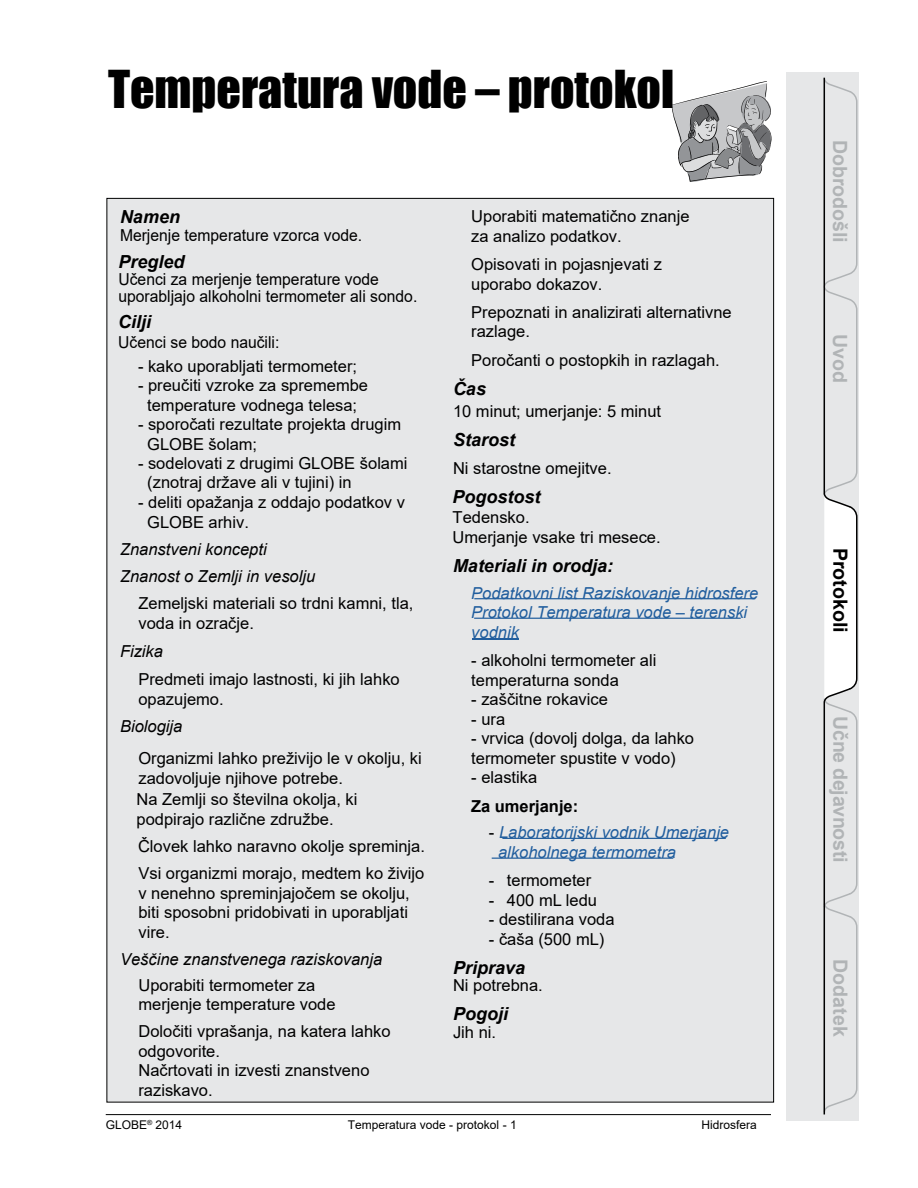
<style>
.page{position:relative;width:918px;height:1188px;background:#fff}
.page>*{position:absolute;margin:0;border:0;box-sizing:border-box;transform-origin:0 0}
.t1{font:48px "Impact";color:#000}
.t2{font:700 19.65px "Arial";color:#b1b4b6}
.t3{font:700 19.65px "Arial";color:#000}
.t4{font:italic 700 18px "Arial";color:#000}
.t5{font:16.5px/19.5px "Arial";color:#000}
.t6{font:italic 16.5px/19.4px "Arial";color:#215e9e}
.t7{font:16.5px/16.8px "Arial";color:#000;scale:.95 1}
.t8{font:italic 16.5px/27px "Arial";color:#000}
.t9{font:16.5px "Arial";color:#000}
.t10{font:700 16.5px "Arial";color:#000}
.t11{font:12px "Arial";color:#000}
.s1{font-style:inherit}
.s2{font-style:normal}
.s3{font-style:normal;color:#000}
</style>
<div class="page">
<hr style="left:106px;top:1114px;width:665px;height:1px;background:#000">
<div style="left:786px;top:72px;width:72px;height:1048px;background:#e6e7e8"></div>
<svg style="left:823px;top:77px;width:35px;height:1038px"></svg>
<div style="left:107px;top:198px;width:667px;height:904px;background:#e6e7e8"></div>
<svg style="left:671px;top:81px;width:101px;height:101px"></svg>
<hr style="left:472px;top:639px;width:47px;height:1px;background:#215e9e">
<hr style="left:474px;top:618px;width:267px;height:1px;background:#215e9e">
<hr style="left:474px;top:598px;width:281px;height:1px;background:#215e9e">
<hr style="left:492px;top:858px;width:181px;height:1px;background:#215e9e">
<hr style="left:502px;top:838px;width:224px;height:1px;background:#215e9e">
<h1 class="t1" style="left:108px;top:52px;width:568px">Temperatura vode – protokol</h1>
<p class="t4" style="left:120px;top:205px;width:62px">Namen</p>
<p class="t7" style="left:120px;top:226px;width:256px">Merjenje temperature vzorca vode.</p>
<p class="t4" style="left:118px;top:250px;width:68px">Pregled</p>
<p class="t7" style="left:118px;top:271px;width:316px">Učenci za merjenje temperature vode uporabljajo alkoholni termometer <span class="s1">ali sondo</span>.</p>
<p class="t4" style="left:118px;top:309px;width:35px">Cilji</p>
<p class="t7" style="left:118px;top:334px;width:171px">Učenci se bodo naučili:</p>
<p class="t5" style="left:138px;top:356px;width:221px">- kako uporabljati termometer;</p>
<p class="t5" style="left:138px;top:375px;width:232px;text-align:center">- preučiti vzroke za spremembe temperature vodnega telesa;</p>
<p class="t5" style="left:147px;top:414px;width:256px;text-indent:-9px">- sporočati rezultate projekta drugim<br>GLOBE šolam;</p>
<p class="t5" style="left:147px;top:454px;width:262px;text-indent:-9px">- sodelovati z drugimi GLOBE šolami (znotr<span class="s1">a</span>j države ali v tujini) in</p>
<p class="t5" style="left:147px;top:492px;width:259px;text-indent:-9px">- deliti <span class="s1">opažanja</span> z oddajo podatkov v<br>GLOBE arhiv.</p>
<p class="t8" style="left:120px;top:536px;width:197px">Znanstveni koncepti<br>Znanost o Zemlji in vesolju</p>
<p class="t5" style="left:138px;top:593px;width:277px">Zemeljski materiali so trdni kamni, tla, voda in ozračje.</p>
<p class="t8" style="left:120px;top:638px;width:45px">Fizika</p>
<p class="t5" style="left:138px;top:669px;width:263px">Predmeti imajo lastnosti, ki jih lahko opazujemo.</p>
<p class="t8" style="left:120px;top:713px;width:64px">Biologija</p>
<p class="t5" style="left:138px;top:748px;width:285px">Organizmi lahko preživijo le v okolju, ki zadovoljuje njihove potrebe.</p>
<p class="t5" style="left:137px;top:790px;width:222px">Na Zemlji so številna okolja, ki podpirajo različne združbe.</p>
<p class="t5" style="left:138px;top:832px;width:289px;line-height:27.2px">Človek lahko naravno okolje spreminja.<br>Vsi organizmi morajo, medtem ko živijo</p>
<p class="t5" style="left:138px;top:883px;width:273px;text-align:justify">v nenehno spreminjajočem se okolju, biti sposobni pridobivati in uporabljati vire.</p>
<p class="t8" style="left:138px;top:946px;width:245px;line-height:25.8px;text-indent:-18px"><span class="s1">Veščine</span> znanstvenega raziskovanja<br><span class="s2">Uporab</span><span class="s2">iti</span> <span class="s2">termomet</span><span class="s2">er</span> <span class="s2">za</span></p>
<p class="t5" style="left:138px;top:991px;width:254px;line-height:26.7px">merjenje temperature vode<br>Določit<span class="s1">i</span> vprašanj<span class="s1">a</span>, na katera lahko</p>
<p class="t5" style="left:138px;top:1041px;width:233px">odgovorite.<br>Načrtova<span class="s1">ti</span> in izve<span class="s1">sti</span> znanstven<span class="s1">o </span>raziskav<span class="s1">o</span>.</p>
<p class="t5" style="left:471px;top:206px;width:220px">Upor<span class="s1">a</span>b<span class="s1">iti</span> matematičn<span class="s1">o</span> znanj<span class="s1">e </span>za analizo podatkov.</p>
<p class="t5" style="left:471px;top:255px;width:192px">Opisova<span class="s1">ti</span> in pojasnjeva<span class="s1">ti</span> z uporabo dokazov.</p>
<p class="t5" style="left:471px;top:302px;width:262px">Prepoznati in analizirati alternativne razlage.</p>
<p class="t5" style="left:471px;top:350px;width:250px">Poročan<span class="s1">ti</span> o postopkih in <span class="s1">razlagah</span>.</p>
<p class="t4" style="left:453px;top:376px;width:35px">Čas</p>
<p class="t5" style="left:453px;top:401px;width:210px">10 minut; umerjanje: 5 minut</p>
<p class="t4" style="left:453px;top:427px;width:64px">Starost</p>
<p class="t9" style="left:453px;top:457px;width:160px">Ni starostne omejitve.</p>
<p class="t4" style="left:453px;top:485px;width:90px">Pogostost</p>
<p class="t5" style="left:453px;top:508px;width:210px;line-height:20px">Tedensko.<br>Umerjanje vsake tri mesece.</p>
<p class="t4" style="left:453px;top:553px;width:162px">Materiali in orodja:</p>
<p class="t6" style="left:471px;top:584px;width:289px">Podatkovni list Raziskovanje hidrosfere<br>Protokol Temperatura vode <span class="s1">–</span> terenski vodnik</p>
<p class="t5" style="left:471px;top:650px;width:187px">- alkoholni termometer ali temperaturna sonda</p>
<p class="t5" style="left:471px;top:690px;width:138px">- zaščitne rokavice</p>
<p class="t5" style="left:471px;top:709px;width:35px">- ura</p>
<p class="t5" style="left:471px;top:729px;width:224px">- vrvica (dovolj dolga, da lahko termometer spustite v vodo<span class="s1">)</span></p>
<p class="t5" style="left:471px;top:768px;width:68px">- elastika</p>
<p class="t10" style="left:471px;top:794px;width:109px">Za umerjanje:</p>
<p class="t6" style="left:498px;top:823px;width:233px;line-height:19.8px;text-indent:-9px"><span class="s3">-</span> Laboratorijski vodnik Umerjanje alkoholnega termometra</p>
<p class="t5" style="left:489px;top:870px;width:104px">- termometer</p>
<p class="t5" style="left:489px;top:890px;width:110px">- 400 mL ledu</p>
<p class="t5" style="left:489px;top:909px;width:127px">- destilirana voda</p>
<p class="t9" style="left:489px;top:927px;width:117px"><span class="s1">- čaša</span> (500 mL)</p>
<p class="t4" style="left:453px;top:955px;width:74px">Priprava</p>
<p class="t9" style="left:453px;top:974px;width:91px">Ni potrebna.</p>
<p class="t4" style="left:453px;top:1002px;width:57px">Pogoji</p>
<p class="t9" style="left:453px;top:1021px;width:45px">Jih n<span class="s1">i</span>.</p>
<p class="t11" style="left:106px;top:1117px;width:78px">GLOBE<sup>®</sup> 2014</p>
<p class="t11" style="left:702px;top:1117px;width:57px">Hidrosfera</p>
<p class="t2" style="left:854px;top:140px;width:105px;rotate:90deg">Dobrodošli</p>
<p class="t2" style="left:854px;top:334px;width:50px;rotate:90deg">Uvod</p>
<p class="t3" style="left:854px;top:548px;width:86px;rotate:90deg">Protokoli</p>
<p class="t2" style="left:854px;top:716px;width:148px;rotate:90deg">Učne dejavnosti</p>
<p class="t2" style="left:854px;top:959px;width:79px;rotate:90deg">Dodatek</p>
</div>
